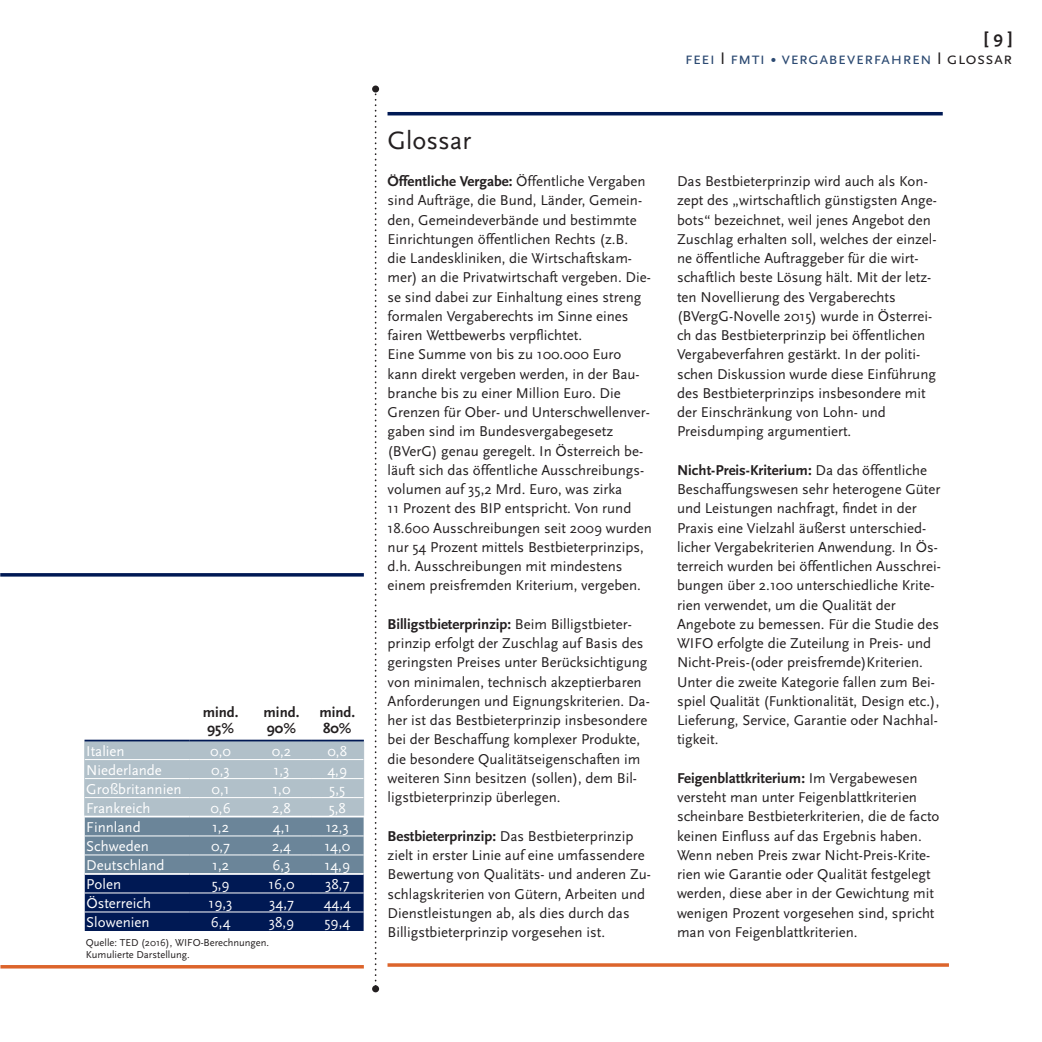
<style>
.page{position:relative;width:1042px;height:1042px;background:#fff}
.page>*{position:absolute;margin:0;border:0;box-sizing:border-box;transform-origin:0 0}
.t1{font:26.25px "Scala Sans";color:#231f20}
.t2{font:17.5px "Scala Sans Caps";letter-spacing:.01em;color:#2c4a72}
.t3{font:700 17.5px "Scala Sans";color:#231f20}
.t4{font:14.88px/19.2px "Scala Sans";color:#231f20}
.t5{font:14.88px "Scala Sans";color:#fff}
.t6{font:700 14.88px/15.8px "Scala Sans";color:#231f20}
.t7{font:10.5px/12.2px "Scala Sans";color:#231f20}
.s1{color:#231f20}
.s2{font-family:"Scala Sans"}
.s3{font-weight:700}
</style>
<div class="page">
<hr style="left:0;top:965px;width:364px;height:3px;background:#dc642b">
<hr style="left:0;top:573px;width:364px;height:3px;background:#001954">
<svg style="left:84px;top:741px;width:280px;height:190px;background:#697e99"></svg>
<hr style="left:85px;top:759px;width:104px;height:1px;background:#fff">
<hr style="left:189px;top:759px;width:63px;height:1px;background:#fff">
<hr style="left:252px;top:759px;width:59px;height:1px;background:#fff">
<hr style="left:311px;top:759px;width:52px;height:1px;background:#fff">
<hr style="left:85px;top:778px;width:104px;height:1px;background:#fff">
<hr style="left:189px;top:778px;width:63px;height:1px;background:#fff">
<hr style="left:252px;top:778px;width:59px;height:1px;background:#fff">
<hr style="left:311px;top:778px;width:52px;height:1px;background:#fff">
<hr style="left:85px;top:797px;width:104px;height:1px;background:#fff">
<hr style="left:189px;top:797px;width:63px;height:1px;background:#fff">
<hr style="left:252px;top:797px;width:59px;height:1px;background:#fff">
<hr style="left:311px;top:797px;width:52px;height:1px;background:#fff">
<hr style="left:85px;top:835px;width:104px;height:1px;background:#fff">
<hr style="left:189px;top:835px;width:63px;height:1px;background:#fff">
<hr style="left:252px;top:835px;width:59px;height:1px;background:#fff">
<hr style="left:311px;top:835px;width:53px;height:1px;background:#fff">
<hr style="left:85px;top:854px;width:104px;height:1px;background:#fff">
<hr style="left:189px;top:854px;width:63px;height:1px;background:#fff">
<hr style="left:252px;top:854px;width:59px;height:1px;background:#fff">
<hr style="left:311px;top:854px;width:53px;height:1px;background:#fff">
<hr style="left:85px;top:892px;width:104px;height:1px;background:#fff">
<hr style="left:189px;top:892px;width:63px;height:1px;background:#fff">
<hr style="left:252px;top:892px;width:59px;height:1px;background:#fff">
<hr style="left:311px;top:892px;width:53px;height:1px;background:#fff">
<hr style="left:85px;top:911px;width:104px;height:1px;background:#fff">
<hr style="left:189px;top:911px;width:63px;height:1px;background:#fff">
<hr style="left:252px;top:911px;width:59px;height:1px;background:#fff">
<hr style="left:311px;top:911px;width:53px;height:1px;background:#fff">
<hr style="left:84px;top:816px;width:105px;height:1px;background:#fff">
<hr style="left:189px;top:816px;width:63px;height:1px;background:#fff">
<hr style="left:252px;top:816px;width:59px;height:1px;background:#fff">
<hr style="left:311px;top:816px;width:53px;height:1px;background:#fff">
<hr style="left:85px;top:873px;width:104px;height:2px;background:#fff">
<hr style="left:189px;top:873px;width:63px;height:2px;background:#fff">
<hr style="left:252px;top:873px;width:59px;height:2px;background:#fff">
<hr style="left:311px;top:873px;width:53px;height:2px;background:#fff">
<hr style="left:84px;top:739px;width:105px;height:2px;background:#001954">
<hr style="left:189px;top:739px;width:63px;height:2px;background:#001954">
<hr style="left:252px;top:739px;width:59px;height:2px;background:#001954">
<hr style="left:311px;top:739px;width:53px;height:2px;background:#001954">
<svg style="left:387px;top:963px;width:562px;height:4px;background:#e07644"></svg>
<hr style="left:387px;top:112px;width:556px;height:3px;background:#001954">
<svg style="left:375px;top:92px;width:2px;height:890px"></svg>
<div style="left:372px;top:85px;width:7px;height:7px;background:#231f20;border-radius:50%"></div>
<div style="left:372px;top:985px;width:7px;height:7px;background:#231f20;border-radius:50%"></div>
<p class="t6" style="left:203px;top:705px;width:37px">mind.<br>95%</p>
<p class="t6" style="left:264px;top:705px;width:37px">mind.<br>90%</p>
<p class="t6" style="left:319px;top:705px;width:37px">mind.<br>80%</p>
<p class="t5" style="left:86px;top:743px;width:40px">Italien</p>
<p class="t5" style="left:210px;top:743px;width:22px">0,0</p>
<p class="t5" style="left:272px;top:743px;width:21px">0,2</p>
<p class="t5" style="left:327px;top:743px;width:21px">0,8</p>
<p class="t5" style="left:86px;top:762px;width:77px">Niederlande</p>
<p class="t5" style="left:211px;top:762px;width:20px">0,3</p>
<p class="t5" style="left:273px;top:762px;width:17px">1,3</p>
<p class="t5" style="left:327px;top:762px;width:21px">4,9</p>
<p class="t5" style="left:86px;top:781px;width:97px">Großbritannien</p>
<p class="t5" style="left:212px;top:781px;width:20px">0,1</p>
<p class="t5" style="left:272px;top:781px;width:20px">1,0</p>
<p class="t5" style="left:329px;top:781px;width:18px">5,5</p>
<p class="t5" style="left:86px;top:800px;width:66px">Frankreich</p>
<p class="t5" style="left:210px;top:800px;width:22px">0,6</p>
<p class="t5" style="left:272px;top:800px;width:20px">2,8</p>
<p class="t5" style="left:329px;top:800px;width:19px">5,8</p>
<p class="t5" style="left:86px;top:819px;width:56px">Finnland</p>
<p class="t5" style="left:212px;top:819px;width:18px">1,2</p>
<p class="t5" style="left:273px;top:819px;width:19px">4,1</p>
<p class="t5" style="left:326px;top:819px;width:25px">12,3</p>
<p class="t5" style="left:86px;top:838px;width:64px">Schweden</p>
<p class="t5" style="left:211px;top:838px;width:21px">0,7</p>
<p class="t5" style="left:272px;top:838px;width:20px">2,4</p>
<p class="t5" style="left:324px;top:838px;width:27px">14,0</p>
<p class="t5" style="left:86px;top:857px;width:80px">Deutschland</p>
<p class="t5" style="left:212px;top:857px;width:18px">1,2</p>
<p class="t5" style="left:272px;top:857px;width:20px">6,3</p>
<p class="t5" style="left:325px;top:857px;width:27px">14,9</p>
<p class="t5" style="left:86px;top:876px;width:36px">Polen</p>
<p class="t5" style="left:212px;top:876px;width:19px">5,9</p>
<p class="t5" style="left:268px;top:876px;width:28px">16,0</p>
<p class="t5" style="left:325px;top:876px;width:26px">38,7</p>
<p class="t5" style="left:86px;top:895px;width:66px">Österreich</p>
<p class="t5" style="left:209px;top:895px;width:26px">19,3</p>
<p class="t5" style="left:269px;top:895px;width:26px">34,7</p>
<p class="t5" style="left:324px;top:895px;width:29px">44,4</p>
<p class="t5" style="left:86px;top:914px;width:65px">Slowenien</p>
<p class="t5" style="left:211px;top:914px;width:21px">6,4</p>
<p class="t5" style="left:269px;top:914px;width:27px">38,9</p>
<p class="t5" style="left:324px;top:914px;width:27px">59,4</p>
<p class="t7" style="left:86px;top:936px;width:185px">Quelle: TED (2016), WIFO-Berechnungen.<br>Kumulierte Darstellung.</p>
<p class="t3" style="left:984px;top:28px;width:30px">[ 9 ]</p>
<p class="t2" style="left:685px;top:48px;width:329px">feei <span class="s1">I</span> fmti <span class="s2">•</span> vergabeverfahren <span class="s1">I glossar</span></p>
<h1 class="t1" style="left:387px;top:126px;width:85px">Glossar</h1>
<p class="t4" style="left:387px;top:172px;width:266px"><span class="s3">Öffentliche Vergabe:</span> Öffentliche Vergaben sind Aufträge, die Bund, Länder, Gemein&shy;den, Gemeindeverbände und bestimmte Einrichtungen öffentlichen Rechts (z.B.<br>die Landeskliniken, die Wirtschaftskam&shy;mer) an die Privatwirtschaft vergeben. Die&shy;se sind dabei zur Einhaltung eines streng formalen Vergaberechts im Sinne eines fairen Wettbewerbs verpflichtet.<br>Eine Summe von bis zu 100.000 Euro kann direkt vergeben werden, in der Bau&shy;branche bis zu einer Million Euro. Die Grenzen für Ober- und Unterschwellenver&shy;gaben sind im Bundesvergabegesetz (BVerG) genau geregelt. In Österreich be&shy;läuft sich das öffentliche Ausschreibungs&shy;volumen auf 35,2 Mrd. Euro, was zirka<br>11 Prozent des BIP entspricht. Von rund 18.600 Ausschreibungen seit 2009 wurden nur 54 Prozent mittels Bestbieterprinzips, d.h. Ausschreibungen mit mindestens einem preisfremden Kriterium, vergeben.</p>
<p class="t4" style="left:387px;top:615px;width:264px"><span class="s3">Billigstbieterprinzip:</span> Beim Billigstbieter&shy;prinzip erfolgt der Zuschlag auf Basis des geringsten Preises unter Berücksichtigung von minimalen, technisch akzeptierbaren Anforderungen und Eignungskriterien. Da&shy;her ist das Bestbieterprinzip insbesondere bei der Beschaffung komplexer Produkte, die besondere Qualitätseigenschaften im weiteren Sinn besitzen (sollen), dem Bil&shy;ligstbieterprinzip überlegen.</p>
<p class="t4" style="left:387px;top:826px;width:265px"><span class="s3">Bestbieterprinzip:</span> Das Bestbieterprinzip zielt in erster Linie auf eine umfassendere Bewertung von Qualitäts- und anderen Zu&shy;schlagskriterien von Gütern, Arbeiten und Dienstleistungen ab, als dies durch das Billigstbieterprinzip vorgesehen ist.</p>
<p class="t4" style="left:677px;top:172px;width:261px">Das Bestbieterprinzip wird auch als Kon&shy;zept des „wirtschaftlich günstigsten Ange&shy;bots“ bezeichnet, weil jenes Angebot den Zuschlag erhalten soll, welches der einzel&shy;ne öffentliche Auftraggeber für die wirt&shy;schaftlich beste Lösung hält. Mit der letz&shy;ten Novellierung des Vergaberechts (BVergG-Novelle 2015) wurde in Österrei&shy;ch das Bestbieterprinzip bei öffentlichen Vergabeverfahren gestärkt. In der politi&shy;schen Diskussion wurde diese Einführung des Bestbieterprinzips insbesondere mit der Einschränkung von Lohn- und Preisdumping argumentiert.</p>
<p class="t4" style="left:677px;top:461px;width:265px"><span class="s3">Nicht-Preis-Kriterium:</span> Da das öffentliche Beschaffungswesen sehr heterogene Güter und Leistungen nachfragt, findet in der Praxis eine Vielzahl äußerst unterschied&shy;licher Vergabekriterien Anwendung. In Ös&shy;terreich wurden bei öffentlichen Ausschrei&shy;bungen über 2.100 unterschiedliche Krite&shy;rien verwendet, um die Qualität der Angebote zu bemessen. Für die Studie des WIFO erfolgte die Zuteilung in Preis- und Nicht-Preis-(oder preisfremde)Kriterien.<br>Unter die zweite Kategorie fallen zum Bei&shy;spiel Qualität (Funktionalität, Design etc.), Lieferung, Service, Garantie oder Nachhal&shy;tigkeit.</p>
<p class="t4" style="left:677px;top:769px;width:264px"><span class="s3">Feigenblattkriterium:</span> Im Vergabewesen versteht man unter Feigenblattkriterien scheinbare Bestbieterkriterien, die de facto keinen Einfluss auf das Ergebnis haben.<br>Wenn neben Preis zwar Nicht-Preis-Krite&shy;rien wie Garantie oder Qualität festgelegt werden, diese aber in der Gewichtung mit wenigen Prozent vorgesehen sind, spricht man von Feigenblattkriterien.</p>
</div>
